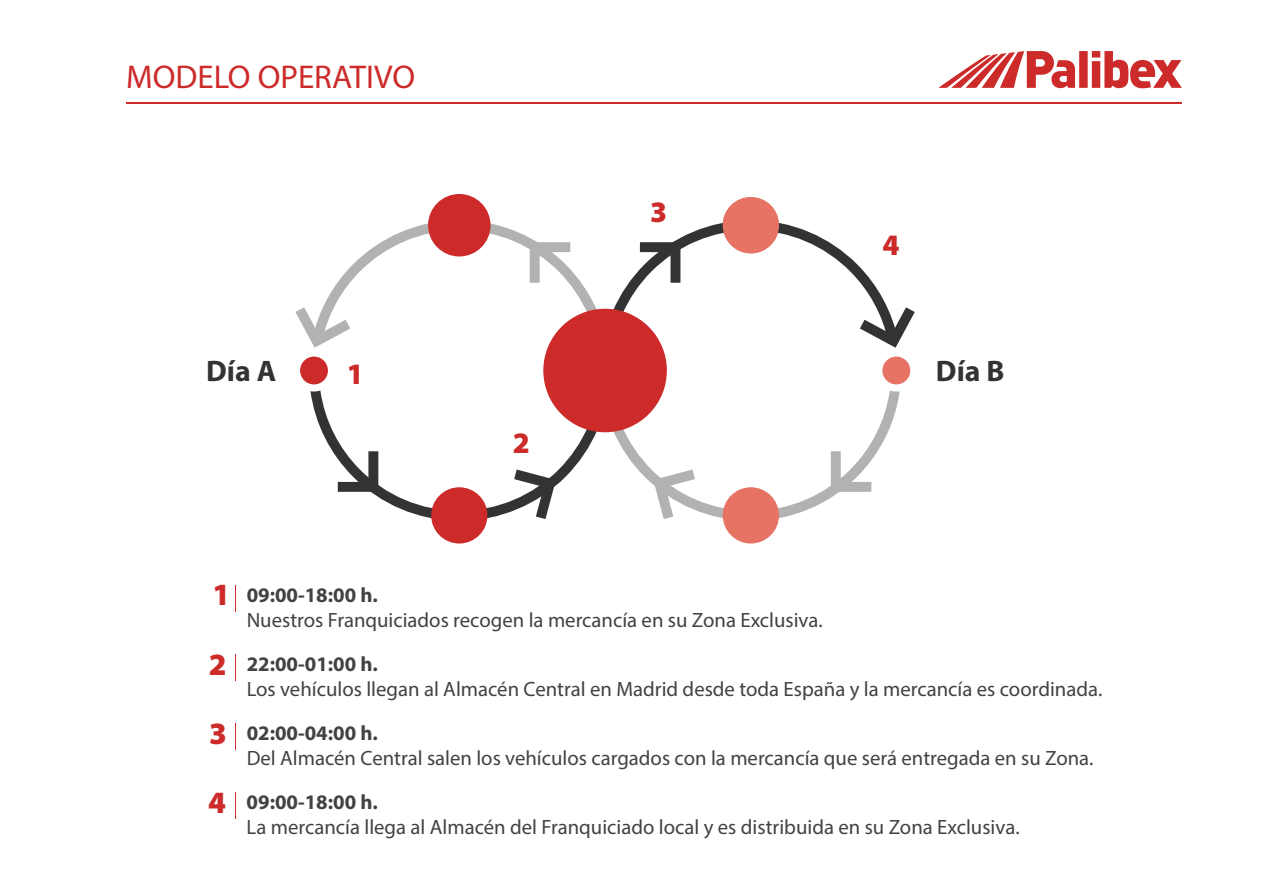
<style>
.page{position:relative;width:1263px;height:893px;background:#fff}
.page>*{position:absolute;margin:0;border:0;box-sizing:border-box;transform-origin:0 0}
.t1{font:33px "Myriad Pro";color:#cd2a2a}
.t2{font:900 31.05px "Myriad Pro";color:#cd2a2a}
.t3{font:700 29.7px "Myriad Pro";color:#333}
.t4{font:900 29.7px "Myriad Pro";color:#cd2a2a}
.t5{font:20.7px "Myriad Pro";color:#434242}
.t6{font:700 20.7px "Myriad Pro";color:#434242}
</style>
<div class="page">
<svg style="left:609px;top:378px;width:291px;height:143px"></svg>
<div style="left:723px;top:487px;width:56px;height:56px;background:#e77365;border-radius:50%"></div>
<svg style="left:310px;top:374px;width:299px;height:147px"></svg>
<svg style="left:295px;top:220px;width:620px;height:150px"></svg>
<div style="left:723px;top:197px;width:56px;height:56px;background:#e77365;border-radius:50%"></div>
<div style="left:543px;top:309px;width:124px;height:123px;background:#cd2a2a;border-radius:50%"></div>
<div style="left:431px;top:487px;width:56px;height:56px;background:#cd2a2a;border-radius:50%"></div>
<div style="left:300px;top:357px;width:28px;height:27px;background:#cd2a2a;border-radius:50%"></div>
<svg style="left:338px;top:451px;width:40px;height:41px"></svg>
<svg style="left:514px;top:469px;width:42px;height:50px"></svg>
<svg style="left:235px;top:585px;width:1px;height:27px"></svg>
<svg style="left:235px;top:654px;width:1px;height:27px"></svg>
<svg style="left:235px;top:723px;width:1px;height:27px"></svg>
<svg style="left:235px;top:792px;width:1px;height:27px"></svg>
<div style="left:882px;top:357px;width:28px;height:27px;background:#e77365;border-radius:50%"></div>
<svg style="left:831px;top:451px;width:40px;height:41px"></svg>
<svg style="left:653px;top:469px;width:42px;height:50px"></svg>
<div style="left:428px;top:194px;width:62px;height:62px;background:#cd2a2a;border-radius:50%"></div>
<svg style="left:938px;top:51px;width:244px;height:38px"></svg>
<hr style="left:126px;top:102px;width:1056px;height:2px;background:#cd2a2a">
<h1 class="t1" style="left:126px;top:63px;width:291px">MODELO OPERATIVO</h1>
<h3 class="t4" style="left:650px;top:199px;width:19px">3</h3>
<h3 class="t4" style="left:882px;top:232px;width:19px">4</h3>
<h3 class="t3" style="left:206px;top:358px;width:72px">Día A</h3>
<h3 class="t3" style="left:936px;top:358px;width:70px">Día B</h3>
<h3 class="t4" style="left:347px;top:362px;width:19px">1</h3>
<h3 class="t4" style="left:513px;top:431px;width:19px">2</h3>
<h2 class="t2" style="left:212px;top:582px;width:19px">1</h2>
<h2 class="t2" style="left:209px;top:652px;width:19px">2</h2>
<h2 class="t2" style="left:209px;top:721px;width:19px">3</h2>
<h2 class="t2" style="left:208px;top:789px;width:19px">4</h2>
<p class="t6" style="left:247px;top:586px;width:133px">09:00-18:00 h.</p>
<p class="t5" style="left:247px;top:611px;width:578px">Nuestros Franquiciados recogen la mercancía en su Zona Exclusiva.</p>
<p class="t6" style="left:247px;top:655px;width:133px">22:00-01:00 h.</p>
<p class="t5" style="left:247px;top:680px;width:857px">Los vehículos llegan al Almacén Central en Madrid desde toda España y la mercancía es coordinada.</p>
<p class="t6" style="left:247px;top:725px;width:133px">02:00-04:00 h.</p>
<p class="t5" style="left:247px;top:749px;width:848px">Del Almacén Central salen los vehículos cargados con la mercancía que será entregada en su Zona.</p>
<p class="t6" style="left:247px;top:793px;width:133px">09:00-18:00 h.</p>
<p class="t5" style="left:247px;top:818px;width:774px">La mercancía llega al Almacén del Franquiciado local y es distribuida en su Zona Exclusiva.</p>
</div>
